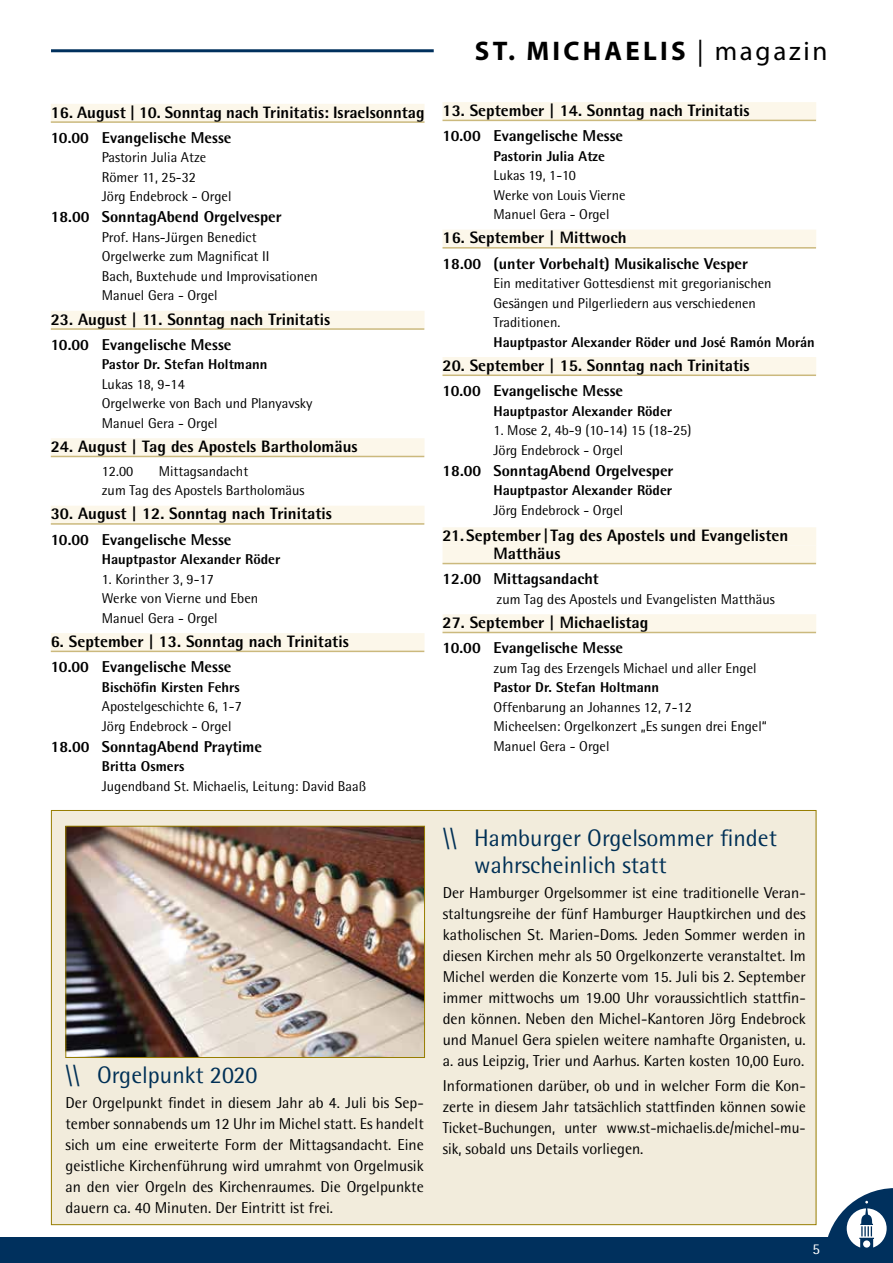
<style>
.page{position:relative;width:893px;height:1263px;background:#fff}
.page>*{position:absolute;margin:0;border:0;box-sizing:border-box;transform-origin:0 0}
.t1{font:700 27px "Myriad Pro";letter-spacing:.12em;color:#000}
.t2{font:24px/27px "Rotis Semi Sans Std";color:#003056}
.t3{font:800 16.5px/18px "Rotis Semi Sans Std";color:#000}
.t4{font:15.75px/21px "Rotis Semi Sans Std";color:#000;text-align:justify}
.t5{font:800 15.75px "Rotis Semi Sans Std";color:#000}
.t6{font:15px "Rotis Semi Sans Std";color:#fff}
.t7{font:14.25px/19.5px "Rotis Semi Sans Std";color:#000}
.t8{font:800 14.25px "Rotis Semi Sans Std";color:#000}
.s1{font-weight:400}
</style>
<div class="page">
<div style="left:0;top:1237px;width:893px;height:26px;background:#00305d"></div>
<hr style="left:51px;top:49px;width:383px;height:3px;background:#00305d">
<svg style="left:828px;top:1188px;width:65px;height:60px"></svg>
<div style="left:863px;top:1240px;width:7px;height:7px;background:#fff;border-radius:50%"></div>
<div style="left:51px;top:810px;width:765px;height:415px;background:#f2ecdc;border:1px solid #977d00"></div>
<div style="left:442px;top:102px;width:374px;height:18px;background:#fcf7ea"></div>
<hr style="left:442px;top:120px;width:374px;height:1px;background:#cbb97d">
<div style="left:442px;top:230px;width:374px;height:18px;background:#fcf7ea"></div>
<hr style="left:442px;top:247px;width:374px;height:2px;background:#cbb97d">
<div style="left:442px;top:357px;width:374px;height:18px;background:#fcf7ea"></div>
<hr style="left:442px;top:374px;width:374px;height:2px;background:#cbb97d">
<div style="left:442px;top:527px;width:374px;height:18px;background:#fcf7ea"></div>
<div style="left:442px;top:545px;width:374px;height:18px;background:#fcf7ea"></div>
<hr style="left:442px;top:563px;width:374px;height:1px;background:#cbb97d">
<div style="left:442px;top:614px;width:374px;height:18px;background:#fcf7ea"></div>
<hr style="left:442px;top:632px;width:374px;height:1px;background:#cbb97d">
<div style="left:51px;top:104px;width:373px;height:18px;background:#fcf7ea"></div>
<hr style="left:51px;top:121px;width:373px;height:2px;background:#cbb97d">
<div style="left:51px;top:311px;width:373px;height:18px;background:#fcf7ea"></div>
<hr style="left:51px;top:328px;width:373px;height:2px;background:#cbb97d">
<div style="left:51px;top:438px;width:373px;height:18px;background:#fcf7ea"></div>
<hr style="left:51px;top:456px;width:373px;height:1px;background:#cbb97d">
<div style="left:51px;top:506px;width:373px;height:18px;background:#fcf7ea"></div>
<hr style="left:51px;top:523px;width:373px;height:2px;background:#cbb97d">
<div style="left:51px;top:633px;width:373px;height:18px;background:#fcf7ea"></div>
<hr style="left:51px;top:651px;width:373px;height:1px;background:#cbb97d">
<img style="left:68px;top:828px;width:355px;height:228px">
<div style="left:66px;top:826px;width:359px;height:232px;border:1px solid #977d00"></div>
<p class="t3" style="left:51px;top:103px;width:375px">16. August | 10. Sonntag nach Trinitatis: Israelsonntag</p>
<p class="t5" style="left:51px;top:127px;width:182px">10.00 Evangelische Messe</p>
<p class="t7" style="left:102px;top:148px;width:131px">Pastorin Julia Atze<br>Römer 11, 25-32<br>Jörg Endebrock - Orgel</p>
<p class="t5" style="left:51px;top:207px;width:232px">18.00 SonntagAbend Orgelvesper</p>
<p class="t7" style="left:102px;top:227px;width:218px">Prof. Hans-Jürgen Benedict<br>Orgelwerke zum Magnificat II<br>Bach, Buxtehude und Improvisationen<br>Manuel Gera - Orgel</p>
<p class="t3" style="left:51px;top:310px;width:281px">23. August | 11. Sonntag nach Trinitatis</p>
<p class="t5" style="left:51px;top:334px;width:182px">10.00 Evangelische Messe</p>
<p class="t8" style="left:102px;top:355px;width:167px">Pastor Dr. Stefan Holtmann</p>
<p class="t7" style="left:102px;top:374px;width:212px">Lukas 18, 9-14<br>Orgelwerke von Bach und Planyavsky<br>Manuel Gera - Orgel</p>
<p class="t3" style="left:51px;top:437px;width:308px">24. August | Tag des Apostels Bartholomäus</p>
<p class="t7" style="left:102px;top:461px;width:33px">12.00</p>
<p class="t7" style="left:102px;top:461px;width:204px;text-align:center">Mittagsandacht<br>zum Tag des Apostels Bartholomäus</p>
<p class="t3" style="left:51px;top:504px;width:283px">30. August | 12. Sonntag nach Trinitatis</p>
<p class="t5" style="left:51px;top:529px;width:182px">10.00 Evangelische Messe</p>
<p class="t8" style="left:102px;top:550px;width:180px">Hauptpastor Alexander Röder</p>
<p class="t7" style="left:102px;top:569px;width:158px">1. Korinther 3, 9-17<br>Werke von Vierne und Eben<br>Manuel Gera - Orgel</p>
<p class="t3" style="left:51px;top:632px;width:299px">6. September | 13. Sonntag nach Trinitatis</p>
<p class="t5" style="left:51px;top:657px;width:182px">10.00 Evangelische Messe</p>
<p class="t8" style="left:102px;top:678px;width:139px">Bischöfin Kirsten Fehrs</p>
<p class="t7" style="left:102px;top:696px;width:141px">Apostelgeschichte 6, 1-7<br>Jörg Endebrock - Orgel</p>
<p class="t5" style="left:51px;top:736px;width:213px">18.00 SonntagAbend Praytime</p>
<p class="t8" style="left:102px;top:757px;width:84px">Britta Osmers</p>
<p class="t7" style="left:102px;top:776px;width:266px">Jugendband St. Michaelis, Leitung: David Baaß</p>
<h2 class="t2" style="left:66px;top:1061px;width:194px">\\ Orgelpunkt 2020</h2>
<p class="t4" style="left:66px;top:1092px;width:360px">Der Orgelpunkt findet in diesem Jahr ab 4. Juli bis Sep&shy;tember sonnabends um 12 Uhr im Michel statt. Es handelt sich um eine erweiterte Form der Mittagsandacht. Eine geistliche Kirchenführung wird umrahmt von Orgelmusik an den vier Orgeln des Kirchenraumes. Die Orgelpunkte dauern ca. 40 Minuten. Der Eintritt ist frei.</p>
<h1 class="t1" style="left:475px;top:33px;width:354px">ST. MICHAELIS <span class="s1">| magazin</span></h1>
<p class="t3" style="left:442px;top:101px;width:309px">13. September | 14. Sonntag nach Trinitatis</p>
<p class="t5" style="left:442px;top:126px;width:182px">10.00 Evangelische Messe</p>
<p class="t8" style="left:494px;top:147px;width:113px">Pastorin Julia Atze</p>
<p class="t7" style="left:494px;top:165px;width:133px">Lukas 19, 1-10<br>Werke von Louis Vierne<br>Manuel Gera - Orgel</p>
<p class="t3" style="left:442px;top:228px;width:186px">16. September | Mittwoch</p>
<p class="t5" style="left:442px;top:253px;width:307px">18.00 (unter Vorbehalt) Musikalische Vesper</p>
<p class="t7" style="left:494px;top:273px;width:280px">Ein meditativer Gottesdienst mit gregorianischen<br>Gesängen und Pilgerliedern aus verschiedenen<br>Traditionen.</p>
<p class="t8" style="left:494px;top:333px;width:323px">Hauptpastor Alexander Röder und José Ramón Morán</p>
<p class="t3" style="left:442px;top:356px;width:309px">20. September | 15. Sonntag nach Trinitatis</p>
<p class="t5" style="left:442px;top:381px;width:182px">10.00 Evangelische Messe</p>
<p class="t8" style="left:494px;top:402px;width:180px">Hauptpastor Alexander Röder</p>
<p class="t7" style="left:494px;top:420px;width:199px">1. Mose 2, 4b-9 (10-14) 15 (18-25)<br>Jörg Endebrock - Orgel</p>
<p class="t5" style="left:442px;top:460px;width:232px">18.00 SonntagAbend Orgelvesper</p>
<p class="t8" style="left:494px;top:481px;width:180px">Hauptpastor Alexander Röder</p>
<p class="t7" style="left:494px;top:500px;width:131px">Jörg Endebrock - Orgel</p>
<p class="t3" style="left:494px;top:526px;width:296px;text-indent:-51px">21.September| Tag des Apostels und Evangelisten<br>Matthäus</p>
<p class="t5" style="left:442px;top:569px;width:158px">12.00 Mittagsandacht</p>
<p class="t7" style="left:496px;top:589px;width:280px">zum Tag des Apostels und Evangelisten Matthäus</p>
<p class="t3" style="left:442px;top:613px;width:207px">27. September | Michaelistag</p>
<p class="t5" style="left:442px;top:638px;width:182px">10.00 Evangelische Messe</p>
<p class="t7" style="left:494px;top:658px;width:264px">zum Tag des Erzengels Michael und aller Engel</p>
<p class="t8" style="left:494px;top:678px;width:167px">Pastor Dr. Stefan Holtmann</p>
<p class="t7" style="left:494px;top:697px;width:275px">Offenbarung an Johannes 12, 7-12<br>Micheelsen: Orgelkonzert „Es sungen drei Engel“<br>Manuel Gera - Orgel</p>
<h2 class="t2" style="left:474px;top:824px;width:304px;text-indent:-31px">\\ Hamburger Orgelsommer findet wahrscheinlich statt</h2>
<p class="t4" style="left:443px;top:882px;width:365px">Der Hamburger Orgelsommer ist eine traditionelle Veran&shy;staltungsreihe der fünf Hamburger Hauptkirchen und des katholischen St. Marien-Doms. Jeden Sommer werden in diesen Kirchen mehr als 50 Orgelkonzerte veranstaltet. Im Michel werden die Konzerte vom 15. Juli bis 2. September immer mittwochs um 19.00 Uhr voraussichtlich stattfin&shy;den können. Neben den Michel-Kantoren Jörg Endebrock und Manuel Gera spielen weitere namhafte Organisten, u. a. aus Leipzig, Trier und Aarhus. Karten kosten 10,00 Euro.</p>
<p class="t4" style="left:443px;top:1075px;width:365px">Informationen darüber, ob und in welcher Form die Kon&shy;zerte in diesem Jahr tatsächlich stattfinden können sowie Ticket-Buchungen, unter www.st-michaelis.de/michel-mu&shy;sik, sobald uns Details vorliegen.</p>
<p class="t6" style="left:812px;top:1240px;width:9px">5</p>
</div>
